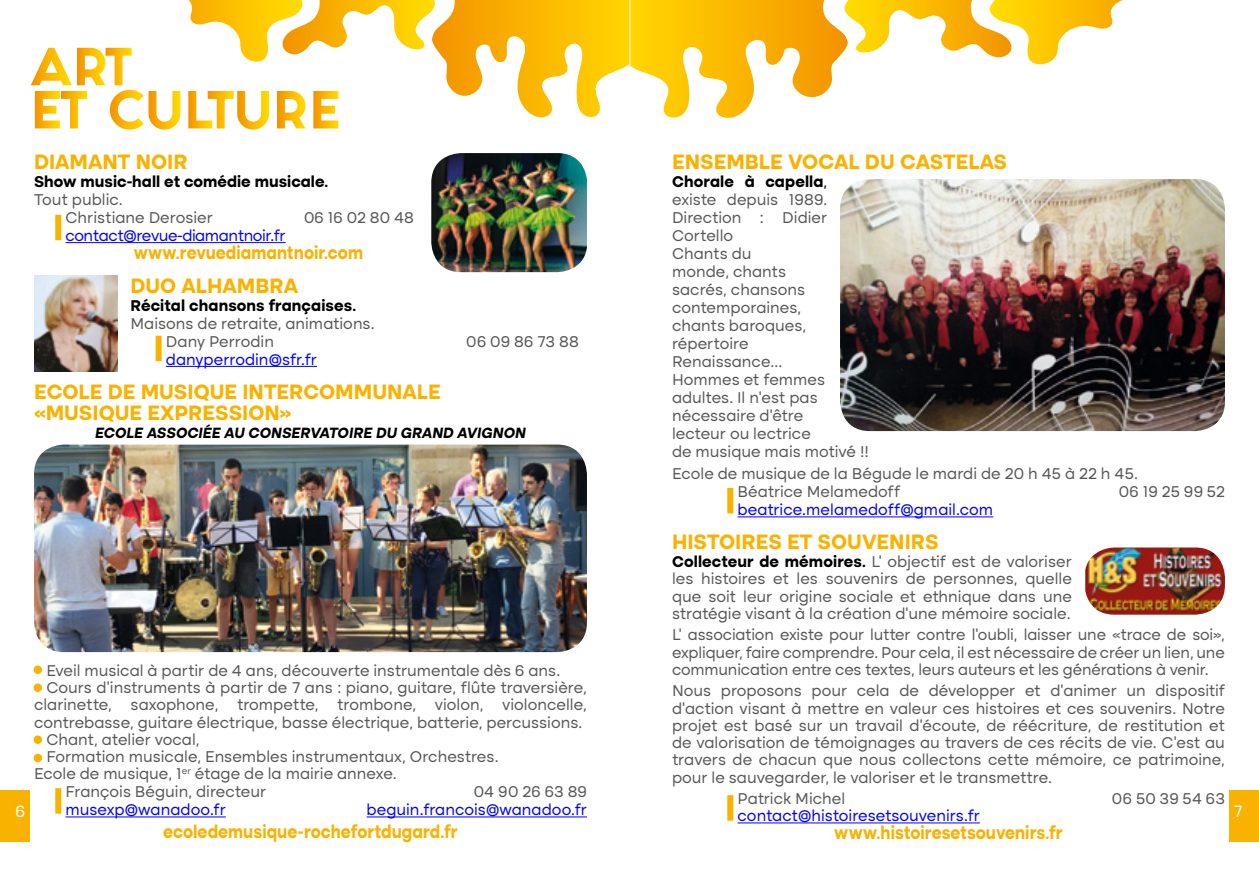
<style>
.page{position:relative;width:1259px;height:893px;background:#fff}
.page>*{position:absolute;margin:0;border:0;box-sizing:border-box;transform-origin:0 0}
.t1{font:700 21px/21px "Altone Trial";color:#fab200}
.t2{font:700 18.3px "Altone Trial";color:#fab200;scale:.9 1}
.t3{font:16.5px "Altone Trial";color:#fff}
.t4{font:15.75px/18px "Altone Trial";color:#575756}
.t5{font:15.75px "Altone Trial";color:#00f}
.t6{font:700 15.75px "Altone Trial";color:#000}
.t7{font:15.75px "Altone Trial";letter-spacing:-.03em;color:#00f}
.t8{font:italic 700 15px "Altone Trial";color:#000}
.s1{font-weight:700;color:#000}
.s2{color:#000}
</style>
<div class="page">
<div style="left:1229px;top:791px;width:30px;height:51px;background:#fab200"></div>
<div style="left:0;top:791px;width:30px;height:51px;background:#fab200"></div>
<hr style="left:66px;top:242px;width:220px;height:1px;background:#00f">
<hr style="left:166px;top:366px;width:151px;height:1px;background:#00f">
<hr style="left:66px;top:816px;width:160px;height:1px;background:#00f">
<hr style="left:367px;top:816px;width:220px;height:1px;background:#00f">
<hr style="left:737px;top:516px;width:256px;height:1px;background:#00f">
<hr style="left:737px;top:822px;width:243px;height:1px;background:#00f">
<img style="left:840px;top:179px;width:385px;height:252px">
<svg style="left:31px;top:48px;width:149px;height:82px"></svg>
<img style="left:34px;top:445px;width:553px;height:207px">
<svg style="left:188px;top:0;width:934px;height:130px"></svg>
<img style="left:35px;top:275px;width:83px;height:97px">
<div style="left:55px;top:215px;width:6px;height:25px;background:#fab200"></div>
<div style="left:156px;top:336px;width:6px;height:25px;background:#fab200"></div>
<div style="left:727px;top:488px;width:6px;height:25px;background:#fab200"></div>
<div style="left:55px;top:788px;width:6px;height:26px;background:#fab200"></div>
<img style="left:1085px;top:547px;width:140px;height:68px">
<div style="left:727px;top:795px;width:6px;height:26px;background:#fab200"></div>
<img style="left:431px;top:153px;width:156px;height:119px">
<div style="left:34px;top:665px;width:8px;height:9px;background:#fab200;border-radius:50%"></div>
<div style="left:34px;top:683px;width:8px;height:9px;background:#fab200;border-radius:50%"></div>
<div style="left:34px;top:735px;width:8px;height:9px;background:#fab200;border-radius:50%"></div>
<div style="left:34px;top:754px;width:8px;height:8px;background:#fab200;border-radius:50%"></div>
<h1 class="t1" style="left:34px;top:152px;width:155px">DIAMANT NOIR</h1>
<p class="t6" style="left:34px;top:175px;width:296px">Show music-hall et comédie musicale.</p>
<p class="t4" style="left:66px;top:192px;width:149px;text-indent:-32px">Tout public.<br>Christiane Derosier</p>
<p class="t4" style="left:304px;top:210px;width:111px">06 16 02 80 48</p>
<p class="t7" style="left:66px;top:229px;width:222px">contact@revue-diamantnoir.fr</p>
<p class="t2" style="left:134px;top:245px;width:256px">www.revuediamantnoir.com</p>
<h1 class="t1" style="left:130px;top:276px;width:169px">DUO ALHAMBRA</h1>
<p class="t6" style="left:130px;top:298px;width:227px">Récital chansons françaises.</p>
<p class="t4" style="left:166px;top:315px;width:210px;text-indent:-35px">Maisons de retraite, animations.<br>Dany Perrodin</p>
<p class="t4" style="left:466px;top:333px;width:114px">06 09 86 73 88</p>
<p class="t5" style="left:166px;top:352px;width:153px">danyperrodin@sfr.fr</p>
<h1 class="t1" style="left:34px;top:382px;width:408px">ECOLE DE MUSIQUE INTERCOMMUNALE «MUSIQUE EXPRESSION»</h1>
<p class="t8" style="left:95px;top:426px;width:432px">ECOLE ASSOCIÉE AU CONSERVATOIRE DU GRAND AVIGNON</p>
<h1 class="t1" style="left:672px;top:152px;width:337px">ENSEMBLE VOCAL DU CASTELAS</h1>
<p class="t4" style="left:672px;top:174px;width:198px"><span class="s1">Chorale à capella</span><span class="s2">, </span>existe depuis 1989.<br>Direction : Didier<br>Cortello<br>Chants du<br>monde, chants<br>sacrés, chansons contemporaines,<br>chants baroques, répertoire<br>Renaissance...<br>Hommes et femmes adultes. Il n’est pas nécessaire d’être<br>lecteur ou lectrice<br>de musique mais motivé !!</p>
<p class="t4" style="left:737px;top:466px;width:402px;text-indent:-66px">Ecole de musique de la Bégude le mardi de 20 h 45 à 22 h 45.<br>Béatrice Melamedoff</p>
<p class="t4" style="left:1118px;top:484px;width:108px">06 19 25 99 52</p>
<p class="t5" style="left:737px;top:503px;width:257px">beatrice.melamedoff@gmail.com</p>
<h1 class="t1" style="left:672px;top:532px;width:268px">HISTOIRES ET SOUVENIRS</h1>
<p class="t4" style="left:672px;top:554px;width:401px;line-height:17.2px;text-align:justify"><span class="s1">Collecteur de mémoires.</span> L’ objectif est de valoriser les histoires et les souvenirs de personnes, quelle que soit leur origine sociale et ethnique dans une stratégie visant à la création d’une mémoire sociale.</p>
<p class="t4" style="left:672px;top:627px;width:554px;line-height:17.2px;text-align:justify">L’ association existe pour lutter contre l’oubli, laisser une «trace de soi», expliquer, faire comprendre. Pour cela, il est nécessaire de créer un lien, une communication entre ces textes, leurs auteurs et les générations à venir.</p>
<p class="t4" style="left:672px;top:683px;width:554px;line-height:17.2px;text-align:justify">Nous proposons pour cela de développer et d’animer un dispositif d’action visant à mettre en valeur ces histoires et ces souvenirs. Notre projet est basé sur un travail d’écoute, de réécriture, de restitution et de valorisation de témoignages au travers de ces récits de vie. C’est au travers de chacun que nous collectons cette mémoire, ce patrimoine, pour le sauvegarder, le valoriser et le transmettre.</p>
<p class="t4" style="left:737px;top:791px;width:109px">Patrick Michel</p>
<p class="t4" style="left:1112px;top:791px;width:114px">06 50 39 54 63</p>
<p class="t5" style="left:737px;top:809px;width:244px">contact@histoiresetsouvenirs.fr</p>
<p class="t2" style="left:834px;top:825px;width:255px">www.histoiresetsouvenirs.fr</p>
<p class="t4" style="left:46px;top:662px;width:515px">Eveil musical à partir de 4 ans, découverte instrumentale dès 6 ans.</p>
<p class="t4" style="left:46px;top:680px;width:542px">Cours d’instruments à partir de 7 ans : piano, guitare, flûte traversière,</p>
<p class="t4" style="left:34px;top:697px;width:554px">clarinette, saxophone, trompette, trombone, violon, violoncelle,</p>
<p class="t4" style="left:34px;top:714px;width:550px">contrebasse, guitare électrique, basse électrique, batterie, percussions.</p>
<p class="t4" style="left:46px;top:731px;width:155px">Chant, atelier vocal,</p>
<p class="t4" style="left:46px;top:749px;width:454px">Formation musicale, Ensembles instrumentaux, Orchestres.</p>
<p class="t4" style="left:34px;top:766px;width:364px">Ecole de musique, 1<sup>er</sup> étage de la mairie annexe.</p>
<p class="t4" style="left:66px;top:784px;width:202px">François Béguin, directeur</p>
<p class="t4" style="left:474px;top:784px;width:115px">04 90 26 63 89</p>
<p class="t5" style="left:66px;top:803px;width:162px">musexp@wanadoo.fr</p>
<p class="t5" style="left:367px;top:803px;width:222px">beguin.francois@wanadoo.fr</p>
<p class="t2" style="left:163px;top:823px;width:329px">ecoledemusique-rochefortdugard.fr</p>
<p class="t3" style="left:15px;top:804px;width:11px">6</p>
<p class="t3" style="left:1234px;top:804px;width:10px">7</p>
</div>
